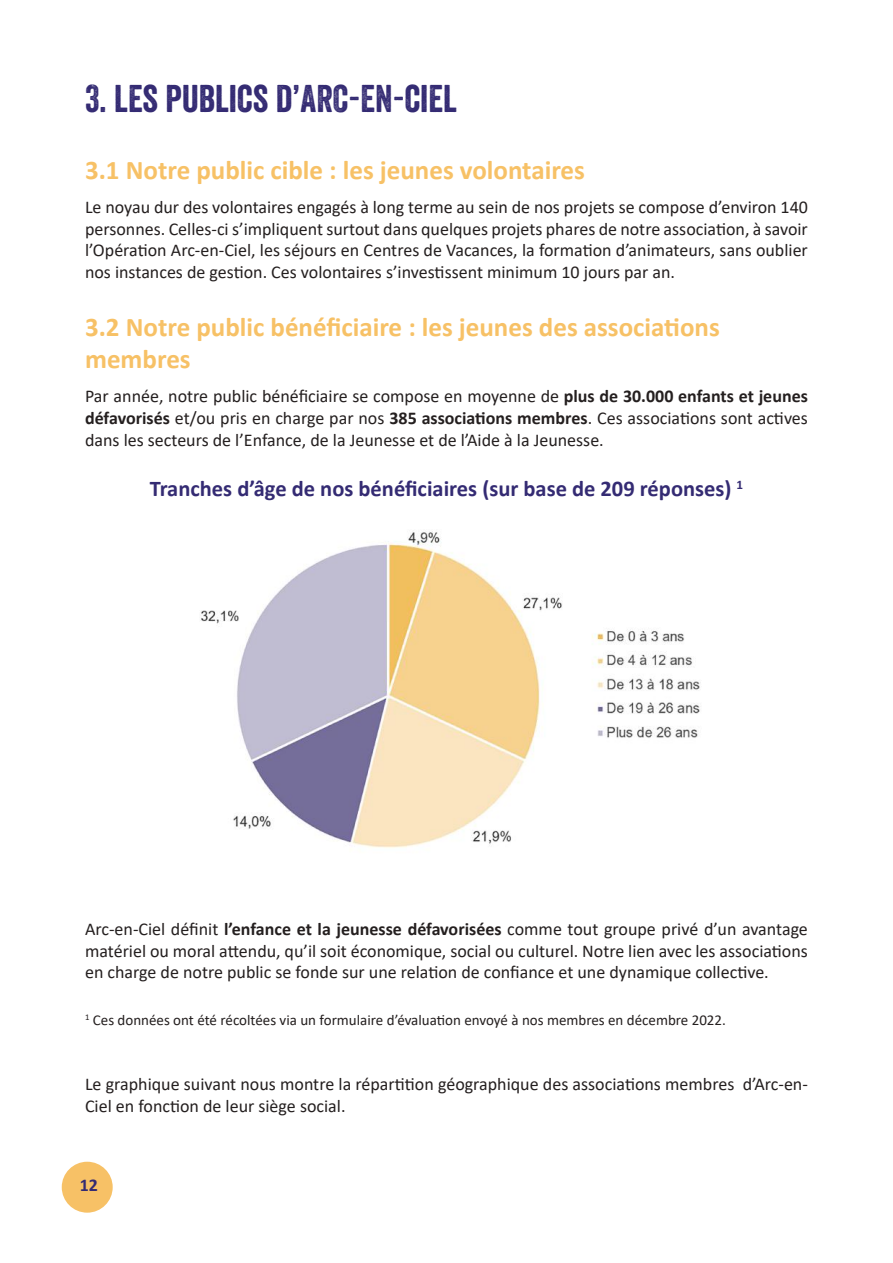
<style>
.page{position:relative;width:893px;height:1263px;background:#fff}
.page>*{position:absolute;margin:0;border:0;box-sizing:border-box;transform-origin:0 0}
.t1{font:37.5px "Veneer";color:#342b73}
.t2{font:700 27px/32.4px "Calibri";color:#f7c166}
.t3{font:700 22.5px "Calibri";color:#342b73}
.t4{font:18px/21.6px "Calibri";color:#241f1f;text-align:justify}
.t5{font:700 18px "Calibri";color:#342b73}
.t6{font:15px "Calibri";color:#241f1f}
.s1{font-weight:700}
</style>
<div class="page">
<div style="left:62px;top:1162px;width:51px;height:51px;background:#f7c166;border-radius:50%"></div>
<img style="left:200px;top:531px;width:501px;height:317px">
<h1 class="t1" style="left:85px;top:76px;width:373px">3. LES PUBLICS D’ARC-EN-CIEL</h1>
<h2 class="t2" style="left:85px;top:153px;width:501px">3.1 Notre public cible : les jeunes volontaires</h2>
<p class="t4" style="left:85px;top:196px;width:724px">Le noyau dur des volontaires engagés à long terme au sein de nos projets se compose d’environ 140 personnes. Celles-ci s’impliquent surtout dans quelques projets phares de notre association, à savoir l’Opération Arc-en-Ciel, les séjours en Centres de Vacances, la formation d’animateurs, sans oublier nos instances de gestion. Ces volontaires s’investissent minimum 10 jours par an.</p>
<h2 class="t2" style="left:85px;top:310px;width:636px">3.2 Notre public bénéficiaire : les jeunes des associations membres</h2>
<p class="t4" style="left:85px;top:385px;width:724px">Par année, notre public bénéficiaire se compose en moyenne de <span class="s1">plus de 30.000 enfants et jeunes défavorisés</span> et/ou pris en charge par nos <span class="s1">385 associations membres</span>. Ces associations sont actives dans les secteurs de l’Enfance, de la Jeunesse et de l’Aide à la Jeunesse.</p>
<p class="t3" style="left:150px;top:473px;width:595px">Tranches d’âge de nos bénéficiaires (sur base de 209 réponses) <sup>1</sup></p>
<p class="t4" style="left:85px;top:918px;width:724px">Arc-en-Ciel définit <span class="s1">l’enfance et la jeunesse défavorisées</span> comme tout groupe privé d’un avantage matériel ou moral attendu, qu’il soit économique, social ou culturel. Notre lien avec les associations en charge de notre public se fonde sur une relation de confiance et une dynamique collective.</p>
<p class="t6" style="left:85px;top:1009px;width:642px"><sup>1</sup> Ces données ont été récoltées via un formulaire d’évaluation envoyé à nos membres en décembre 2022.</p>
<p class="t4" style="left:85px;top:1073px;width:724px">Le graphique suivant nous montre la répartition géographique des associations membres d’Arc-en-<br>Ciel en fonction de leur siège social.</p>
<p class="t5" style="left:80px;top:1173px;width:20px">12</p>
</div>
